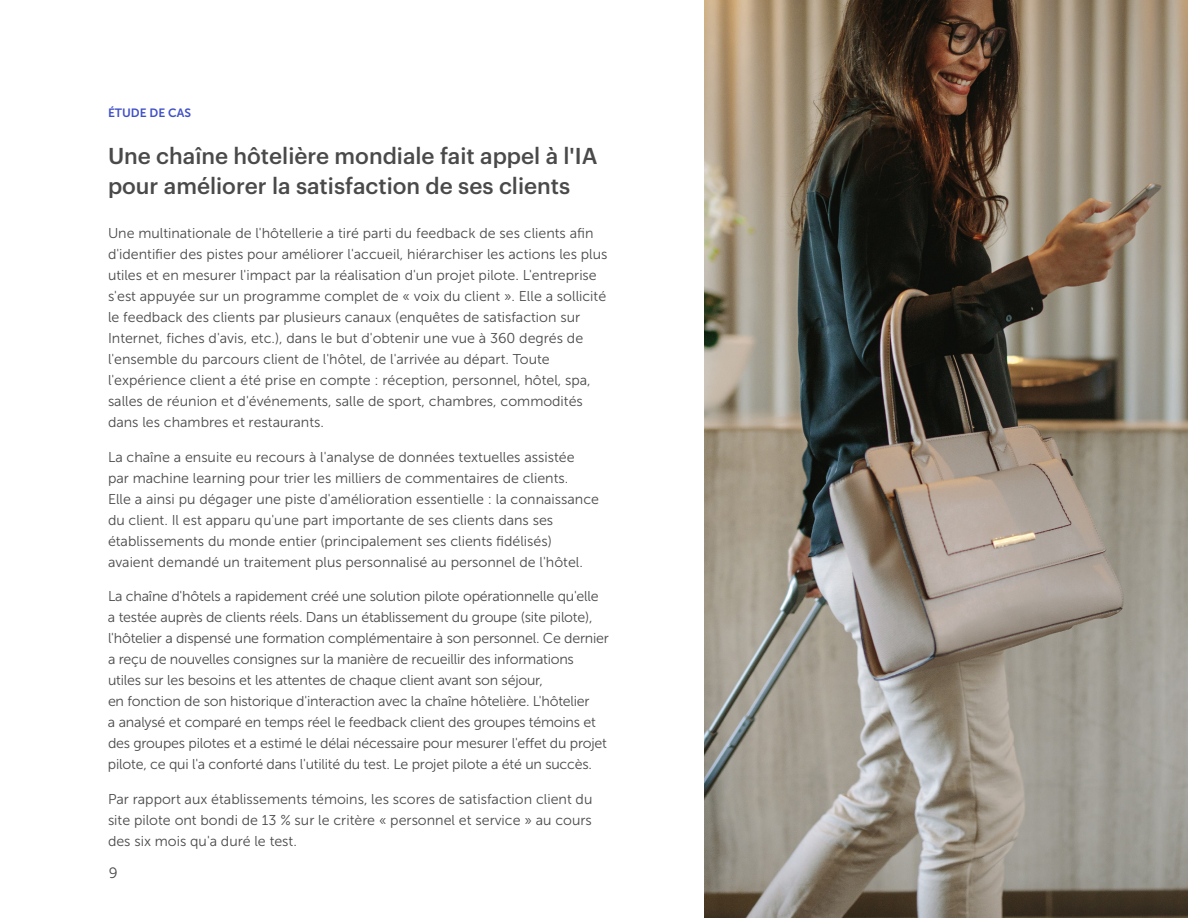
<style>
.page{position:relative;width:1188px;height:918px;background:#fff}
.page>*{position:absolute;margin:0;border:0;box-sizing:border-box;transform-origin:0 0}
.t1{font:500 22.5px/30px "Graphik";color:#4a4a4a}
.t2{font:15px "Museo Sans 300";color:#4a4a4a}
.t3{font:14.25px/21px "Museo Sans 300";color:#4a4a4a}
.t4{font:12px "Museo Sans 700";color:#4050c6}
</style>
<div class="page">
<img style="left:704px;top:0;width:484px;height:918px">
<p class="t4" style="left:108px;top:106px;width:85px">ÉTUDE DE CAS</p>
<h1 class="t1" style="left:108px;top:139px;width:491px">Une chaîne hôtelière mondiale fait appel à l'IA pour améliorer la satisfaction de ses clients</h1>
<p class="t3" style="left:108px;top:223px;width:501px">Une multinationale de l'hôtellerie a tiré parti du feedback de ses clients afin d'identifier des pistes pour améliorer l'accueil, hiérarchiser les actions les plus utiles et en mesurer l'impact par la réalisation d'un projet pilote. L'entreprise s'est appuyée sur un programme complet de « voix du client ». Elle a sollicité le feedback des clients par plusieurs canaux (enquêtes de satisfaction sur Internet, fiches d'avis, etc.), dans le but d'obtenir une vue à 360 degrés de l'ensemble du parcours client de l'hôtel, de l'arrivée au départ. Toute l'expérience client a été prise en compte : réception, personnel, hôtel, spa, salles de réunion et d'événements, salle de sport, chambres, commodités dans les chambres et restaurants.</p>
<p class="t3" style="left:108px;top:447px;width:493px">La chaîne a ensuite eu recours à l'analyse de données textuelles assistée<br>par machine learning pour trier les milliers de commentaires de clients.<br>Elle a ainsi pu dégager une piste d'amélioration essentielle : la connaissance du client. Il est apparu qu'une part importante de ses clients dans ses établissements du monde entier (principalement ses clients fidélisés) avaient demandé un traitement plus personnalisé au personnel de l'hôtel.</p>
<p class="t3" style="left:108px;top:586px;width:502px">La chaîne d'hôtels a rapidement créé une solution pilote opérationnelle qu'elle a testée auprès de clients réels. Dans un établissement du groupe (site pilote), l'hôtelier a dispensé une formation complémentaire à son personnel. Ce dernier a reçu de nouvelles consignes sur la manière de recueillir des informations utiles sur les besoins et les attentes de chaque client avant son séjour,<br>en fonction de son historique d'interaction avec la chaîne hôtelière. L'hôtelier<br>a analysé et comparé en temps réel le feedback client des groupes témoins et des groupes pilotes et a estimé le délai nécessaire pour mesurer l'effet du projet pilote, ce qui l'a conforté dans l'utilité du test. Le projet pilote a été un succès.</p>
<p class="t3" style="left:108px;top:789px;width:486px;text-align:justify">Par rapport aux établissements témoins, les scores de satisfaction client du site pilote ont bondi de 13 % sur le critère « personnel et service » au cours des six mois qu'a duré le test.</p>
<p class="t2" style="left:109px;top:865px;width:10px">9</p>
</div>
